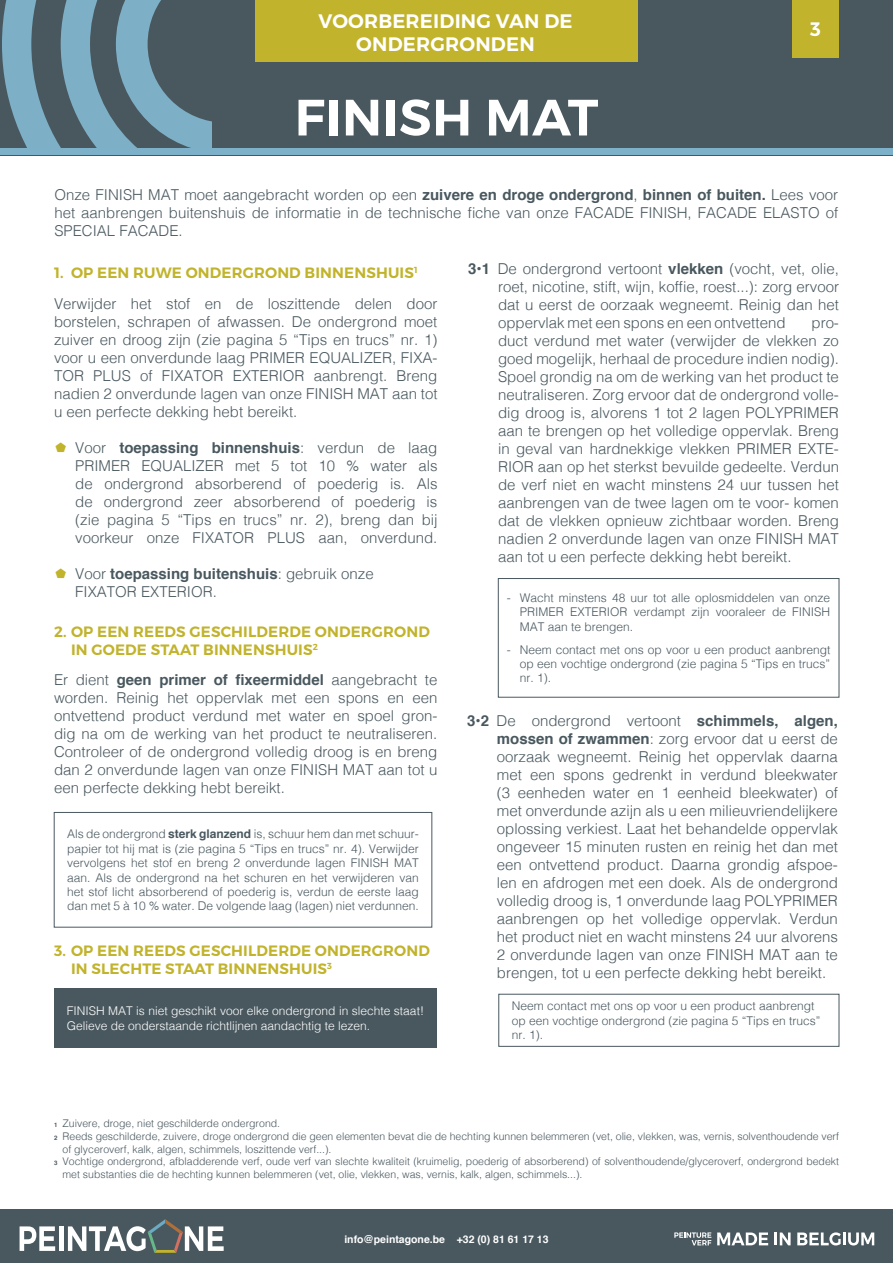
<style>
.page{position:relative;width:893px;height:1263px;background:#fff}
.page>*{position:absolute;margin:0;border:0;box-sizing:border-box;transform-origin:0 0}
.Titre_produit{font:600 51px "Montserrat";letter-spacing:.01em;color:#fff}
.Titre_Pages{font:600 19.5px "Montserrat";letter-spacing:.01em;color:#fff}
.Sous_titre-Jaune{font:600 19.5px "Montserrat";color:#fff}
.texte{font:300 15px/18px "Helvetica";color:#49585f;text-align:justify}
.t1{font:600 15px/18px "Montserrat";letter-spacing:.01em;color:#c1b32b}
.cadre-espace{font:300 12px/14.4px "Helvetica";color:#49585f;text-align:justify}
.cadre-espace-2{font:300 12px/14.4px "Helvetica";color:#fff}
.t2{font:300 10.5px/12.6px "Helvetica";color:#49585f}
.t3{font:700 10.5px "Helvetica";color:#fff}
.s1{font-weight:700}
.s2{font-weight:700;font-size:6.15px}
</style>
<div class="page">
<div style="left:0;top:1210px;width:893px;height:53px;background:#49585f"></div>
<svg style="left:20px;top:1226px;width:35px;height:25px"></svg>
<hr style="left:59px;top:1226px;width:4px;height:25px;background:#fff">
<svg style="left:68px;top:1219px;width:156px;height:34px"></svg>
<svg style="left:717px;top:1232px;width:51px;height:13px"></svg>
<svg style="left:774px;top:1232px;width:17px;height:13px"></svg>
<svg style="left:797px;top:1232px;width:77px;height:13px"></svg>
<svg style="left:674px;top:1232px;width:37px;height:13px"></svg>
<div style="left:0;top:0;width:893px;height:155px;background:#49585f"></div>
<div style="left:0;top:149px;width:893px;height:6px;background:#7db1c9"></div>
<svg style="left:2px;top:0;width:209px;height:149px"></svg>
<div style="left:255px;top:0;width:383px;height:62px;background:#c1b32b"></div>
<div style="left:792px;top:0;width:47px;height:57px;background:#c1b32b"></div>
<div style="left:498px;top:578px;width:341px;height:119px;border:1px solid #49585f"></div>
<div style="left:54px;top:812px;width:378px;height:115px;border:1px solid #49585f"></div>
<div style="left:54px;top:988px;width:383px;height:60px;background:#49585f"></div>
<div style="left:499px;top:994px;width:340px;height:52px;border:1px solid #49585f"></div>
<p class="Titre_Pages" style="left:318px;top:9px;width:256px">VOORBEREIDING VAN DE</p>
<p class="Titre_Pages" style="left:356px;top:32px;width:180px">ONDERGRONDEN</p>
<p class="Titre_produit" style="left:295px;top:86px;width:305px">FINISH MAT</p>
<p class="Sous_titre-Jaune" style="left:810px;top:17px;width:12px">3</p>
<p class="texte" style="left:54px;top:185px;width:785px">Onze FINISH MAT moet aangebracht worden op een <span class="s1">zuivere en droge ondergrond</span>, <span class="s1">binnen of buiten.</span> Lees voor het aanbrengen buitenshuis de informatie in de technische fiche van onze FACADE FINISH, FACADE ELASTO of SPECIAL FACADE.</p>
<p class="t1" style="left:54px;top:264px;width:365px">1. OP EEN RUWE ONDERGROND BINNENSHUIS<sup>1</sup></p>
<p class="texte" style="left:54px;top:294px;width:385px">Verwijder het stof en de loszittende delen door borstelen, schrapen of afwassen. De ondergrond moet zuiver en droog zijn (zie pagina 5 “Tips en trucs” nr. 1) voor u een onverdunde laag PRIMER EQUALIZER, FIXA-TOR PLUS of FIXATOR EXTERIOR aanbrengt. Breng nadien 2 onverdunde lagen van onze FINISH MAT aan tot u een perfecte dekking hebt bereikt.</p>
<p class="texte" style="left:75px;top:438px;width:364px">Voor <span class="s1">toepassing binnenshuis</span>: verdun de laag PRIMER EQUALIZER met 5 tot 10 % water als de ondergrond absorberend of poederig is. Als de ondergrond zeer absorberend of poederig is (zie pagina 5 “Tips en trucs” nr. 2), breng dan bij voorkeur onze FIXATOR PLUS aan, onverdund.</p>
<p class="texte" style="left:75px;top:564px;width:300px">Voor <span class="s1">toepassing buitenshuis</span>: gebruik onze<br>FIXATOR EXTERIOR.</p>
<p class="t1" style="left:71px;top:622px;width:360px;text-indent:-17px">2. OP EEN REEDS GESCHILDERDE ONDERGROND<br>IN GOEDE STAAT BINNENSHUIS<sup>2</sup></p>
<p class="texte" style="left:54px;top:670px;width:385px">Er dient <span class="s1">geen primer of fixeermiddel</span> aangebracht te worden. Reinig het oppervlak met een spons en een ontvettend product verdund met water en spoel gron&shy;dig na om de werking van het product te neutraliseren.<br>Controleer of de ondergrond volledig droog is en breng dan 2 onverdunde lagen van onze FINISH MAT aan tot u een perfecte dekking hebt bereikt.</p>
<p class="texte" style="left:498px;top:259px;width:342px;text-indent:-30px"><span class="s1">3•1</span> De ondergrond vertoont <span class="s1">vlekken</span> (vocht, vet, olie, roet, nicotine, stift, wijn, koffie, roest...): zorg ervoor dat u eerst de oorzaak wegneemt. Reinig dan het oppervlak met een spons en een ontvettend</p>
<p class="texte" style="left:498px;top:313px;width:342px;text-indent:313px">pro&shy;duct verdund met water (verwijder de vlekken zo goed mogelijk, herhaal de procedure indien nodig).<br>Spoel grondig na om de werking van het product te neutraliseren. Zorg ervoor dat de ondergrond volle&shy;dig droog is, alvorens 1 tot 2 lagen POLYPRIMER aan te brengen op het volledige oppervlak. Breng in geval van hardnekkige vlekken PRIMER EXTE-RIOR aan op het sterkst bevuilde gedeelte. Verdun de verf niet en wacht minstens 24 uur tussen het aanbrengen van de twee lagen om te voor- komen dat de vlekken opnieuw zichtbaar worden. Breng nadien 2 onverdunde lagen van onze FINISH MAT aan tot u een perfecte dekking hebt bereikt.</p>
<p class="cadre-espace" style="left:520px;top:590px;width:312px;text-indent:-13px">- Wacht minstens 48 uur tot alle oplosmiddelen van onze PRIMER EXTERIOR verdampt zijn vooraleer de FINISH MAT aan te brengen.</p>
<p class="cadre-espace" style="left:520px;top:641px;width:312px;text-indent:-13px">- Neem contact met ons op voor u een product aanbrengt op een vochtige ondergrond (zie pagina 5 “Tips en trucs” nr. 1).</p>
<p class="texte" style="left:497px;top:710px;width:342px;text-indent:-30px"><span class="s1">3•2</span> De ondergrond vertoont <span class="s1">schimmels, algen, mossen of zwammen</span>: zorg ervoor dat u eerst de oorzaak wegneemt. Reinig het oppervlak daarna met een spons gedrenkt in verdund bleekwater (3 eenheden water en 1 eenheid bleekwater) of met onverdunde azijn als u een milieuvriendelijkere oplossing verkiest. Laat het behandelde oppervlak ongeveer 15 minuten rusten en reinig het dan met een ontvettend product. Daarna grondig afspoe&shy;len en afdrogen met een doek. Als de ondergrond volledig droog is, 1 onverdunde laag POLYPRIMER aanbrengen op het volledige oppervlak. Verdun het product niet en wacht minstens 24 uur alvorens 2 onverdunde lagen van onze FINISH MAT aan te brengen, tot u een perfecte dekking hebt bereikt.</p>
<p class="cadre-espace" style="left:67px;top:826px;width:353px">Als de ondergrond <span class="s1">sterk glanzend</span> is, schuur hem dan met schuur&shy;papier tot hij mat is (zie pagina 5 “Tips en trucs” nr. 4). Verwijder vervolgens het stof en breng 2 onverdunde lagen FINISH MAT aan. Als de ondergrond na het schuren en het verwijderen van het stof licht absorberend of poederig is, verdun de eerste laag dan met 5 à 10 % water. De volgende laag (lagen) niet verdunnen.</p>
<p class="t1" style="left:71px;top:942px;width:360px;text-indent:-17px">3. OP EEN REEDS GESCHILDERDE ONDERGROND<br>IN SLECHTE STAAT BINNENSHUIS<sup>3</sup></p>
<p class="cadre-espace-2" style="left:67px;top:1003px;width:359px">FINISH MAT is niet geschikt voor elke ondergrond in slechte staat!<br>Gelieve de onderstaande richtlijnen aandachtig te lezen.</p>
<p class="cadre-espace" style="left:512px;top:998px;width:310px;text-align:left">Neem contact met ons op voor u een product aanbrengt op een vochtige ondergrond (zie pagina 5 “Tips en trucs” nr. 1).</p>
<p class="t2" style="left:54px;top:1117px;width:228px"><span class="s2">1</span> Zuivere, droge, niet geschilderde ondergrond.</p>
<p class="t2" style="left:63px;top:1129px;width:778px;text-indent:-9px"><span class="s2">2</span> Reeds geschilderde, zuivere, droge ondergrond die geen elementen bevat die de hechting kunnen belemmeren (vet, olie, vlekken, was, vernis, solventhoudende verf of glyceroverf, kalk, algen, schimmels, loszittende verf...).</p>
<p class="t2" style="left:63px;top:1154px;width:778px;text-indent:-9px"><span class="s2">3</span> Vochtige ondergrond, afbladderende verf, oude verf van slechte kwaliteit (kruimelig, poederig of absorberend) of solventhoudende/glyceroverf, ondergrond bedekt met substanties die de hechting kunnen belemmeren (vet, olie, vlekken, was, vernis, kalk, algen, schimmels...).</p>
<p class="t3" style="left:344px;top:1231px;width:206px">info@peintagone.be +32 (0) 81 61 17 13</p>
</div>
